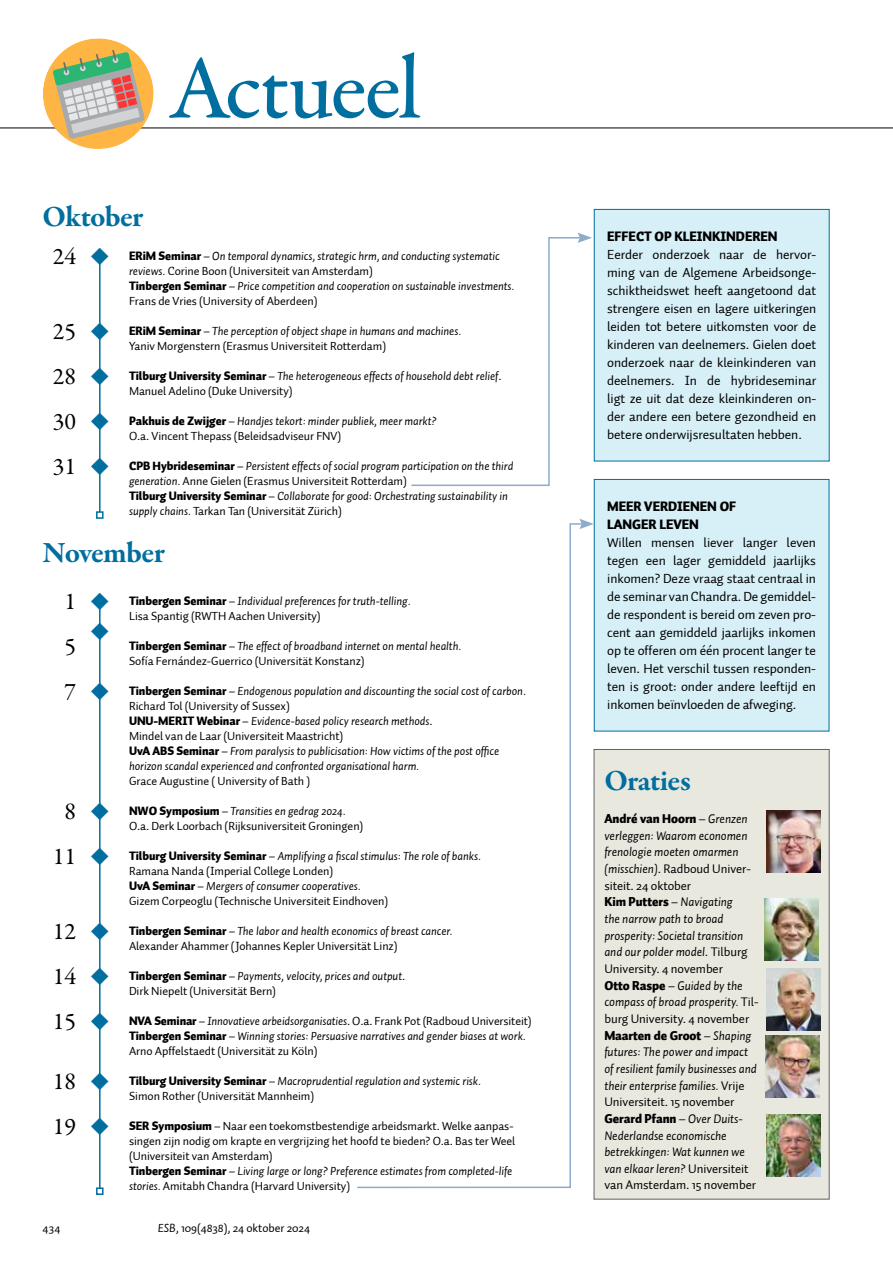
<style>
.page{position:relative;width:893px;height:1263px;background:#fff}
.page>*{position:absolute;margin:0;border:0;box-sizing:border-box;transform-origin:0 0}
.t1{font:500 91.5px "Garamond Premr Pro";letter-spacing:-.025em;color:#006e9f}
.t2{font:700 30px "Garamond Premr Pro";letter-spacing:-.02em;color:#006e9f}
.t3{font:24px/45px "Garamond Premr Pro";color:#000;text-align:justify}
.t4{font:13.5px/18px "Auto 1";letter-spacing:-.005em;color:#000;text-align:justify}
.t5{font:900 13.5px/18px "Auto 1";letter-spacing:-.005em;color:#000}
.t6{font:italic 12.75px/16.6px "Auto 1";letter-spacing:-.005em;color:#000}
.t7{font:italic 12px/15px "Auto 1";letter-spacing:-.005em;color:#000}
.t8{font:12px/15px "Auto 1";letter-spacing:-.005em;color:#000}
.s1{font-weight:900;font-style:normal}
.s2{font-style:normal}
.s3{font-weight:900}
.s4{font-style:italic}
</style>
<div class="page">
<div style="left:594px;top:749px;width:235px;height:450px;background:#e9e8df"></div>
<div style="left:594px;top:209px;width:235px;height:252px;background:#d7eff6"></div>
<div style="left:594px;top:209px;width:235px;height:252px;border:1px solid #006e9f"></div>
<div style="left:594px;top:479px;width:235px;height:252px;background:#d7eff6"></div>
<div style="left:594px;top:479px;width:235px;height:252px;border:1px solid #006e9f"></div>
<hr style="left:99px;top:258px;width:2px;height:254px;background:#006e9f">
<div style="left:96px;top:511px;width:8px;height:8px;border:2px solid #006e9f"></div>
<hr style="left:99px;top:601px;width:2px;height:587px;background:#006e9f">
<div style="left:96px;top:1187px;width:8px;height:8px;border:2px solid #006e9f"></div>
<img style="left:765px;top:898px;width:54px;height:62px">
<img style="left:766px;top:968px;width:55px;height:62px">
<img style="left:765px;top:1035px;width:55px;height:62px">
<img style="left:766px;top:1114px;width:55px;height:62px">
<img style="left:766px;top:811px;width:55px;height:61px">
<hr style="left:0;top:128px;width:893px;height:1px;background:#000">
<svg style="left:43px;top:38px;width:110px;height:111px"></svg>
<svg style="left:357px;top:523px;width:222px;height:666px"></svg>
<svg style="left:579px;top:519px;width:15px;height:10px"></svg>
<svg style="left:411px;top:233px;width:181px;height:253px"></svg>
<svg style="left:99px;top:258px;width:2px;height:7px"></svg>
<svg style="left:99px;top:322px;width:2px;height:18px"></svg>
<svg style="left:99px;top:367px;width:2px;height:18px"></svg>
<svg style="left:99px;top:412px;width:2px;height:18px"></svg>
<svg style="left:99px;top:457px;width:2px;height:18px"></svg>
<svg style="left:99px;top:600px;width:2px;height:10px"></svg>
<svg style="left:99px;top:622px;width:2px;height:18px"></svg>
<svg style="left:99px;top:682px;width:2px;height:18px"></svg>
<svg style="left:99px;top:802px;width:2px;height:18px"></svg>
<svg style="left:99px;top:847px;width:2px;height:18px"></svg>
<svg style="left:99px;top:922px;width:2px;height:18px"></svg>
<svg style="left:99px;top:967px;width:2px;height:18px"></svg>
<svg style="left:99px;top:1012px;width:2px;height:18px"></svg>
<svg style="left:99px;top:1072px;width:2px;height:18px"></svg>
<svg style="left:99px;top:1117px;width:2px;height:18px"></svg>
<h1 class="t1" style="left:169px;top:33px;width:254px">Actueel</h1>
<h2 class="t2" style="left:43px;top:198px;width:102px">Oktober</h2>
<h3 class="t3" style="left:53px;top:234px;width:25px">24</h3>
<h3 class="t3" style="left:53px;top:309px;width:25px">25<br>28<br>30<br>31</h3>
<p class="t7" style="left:129px;top:248px;width:387px"><span class="s1">ERiM Seminar</span> <span class="s2">–</span> On temporal dynamics, strategic hrm, and conducting systematic reviews. <span class="s2">Corine Boon (Universiteit van Amsterdam)<br></span><span class="s1">Tinbergen Seminar</span> <span class="s2">–</span> Price competition and cooperation on sustainable investments.<br><span class="s2">Frans de Vries (University of Aberdeen)</span></p>
<p class="t8" style="left:129px;top:324px;width:334px"><span class="s3">ERiM Seminar</span> – <span class="s4">The perception of object shape in humans and machines.<br></span>Yaniv Morgenstern (Erasmus Universiteit Rotterdam)</p>
<p class="t7" style="left:129px;top:368px;width:374px"><span class="s1">Tilburg University Seminar</span> <span class="s2">–</span> The heterogeneous effects of household debt relief<span class="s2">.<br>Manuel Adelino (Duke University)</span></p>
<p class="t8" style="left:129px;top:414px;width:309px"><span class="s3">Pakhuis de Zwijger</span> – <span class="s4">Handjes tekort: minder publiek, meer markt?<br></span>O.a. Vincent Thepass (Beleidsadviseur FNV)</p>
<p class="t7" style="left:129px;top:458px;width:386px"><span class="s1">CPB Hybrideseminar</span> <span class="s2">–</span> Persistent effects of social program participation on the third generation. <span class="s2">Anne Gielen (Erasmus Universiteit Rotterdam)<br></span><span class="s1">Tilburg University Seminar</span> <span class="s2">–</span> Collaborate for good: Orchestrating sustainability in supply chains. <span class="s2">Tarkan Tan (Universität Zürich)</span></p>
<h2 class="t2" style="left:43px;top:534px;width:124px">November</h2>
<h3 class="t3" style="left:64px;top:579px;width:13px">1<br>5<br>7</h3>
<h3 class="t3" style="left:53px;top:789px;width:25px;text-align:center">8<br>11</h3>
<h3 class="t3" style="left:53px;top:909px;width:25px">12<br>14<br>15</h3>
<h3 class="t3" style="left:53px;top:1059px;width:25px">18<br>19</h3>
<p class="t7" style="left:129px;top:593px;width:283px"><span class="s1">Tinbergen Seminar</span> <span class="s2">–</span> Individual preferences for truth-telling.<br><span class="s2">Lisa Spantig (RWTH Aachen University)</span></p>
<p class="t8" style="left:129px;top:639px;width:334px"><span class="s3">Tinbergen Seminar</span> – <span class="s4">The effect of broadband internet on mental health.<br></span>Sofía Fernández-Guerrico (Universität Konstanz)</p>
<p class="t7" style="left:129px;top:683px;width:398px"><span class="s1">Tinbergen Seminar</span> <span class="s2">–</span> Endogenous population and discounting the social cost of carbon.<br><span class="s2">Richard Tol (University of Sussex)<br></span><span class="s1">UNU-MERIT Webinar</span> <span class="s2">–</span> Evidence-based policy research methods<span class="s2">.<br>Mindel van de Laar (Universiteit Maastricht)<br></span><span class="s1">UvA ABS Seminar</span> <span class="s2">–</span> From paralysis to publicisation: How victims of the post office horizon scandal experienced and confronted organisational harm.</p>
<p class="t8" style="left:129px;top:774px;width:183px">Grace Augustine ( University of Bath )</p>
<p class="t8" style="left:129px;top:804px;width:236px"><span class="s3">NWO Symposium</span> – <span class="s4">Transities en gedrag 2024.<br></span>O.a. Derk Loorbach (Rijksuniversiteit Groningen)</p>
<p class="t8" style="left:129px;top:849px;width:353px"><span class="s3">Tilburg University Seminar</span> – <span class="s4">Amplifying a fiscal stimulus: The role of banks.<br></span>Ramana Nanda (Imperial College Londen)<br><span class="s3">UvA Seminar</span> – <span class="s4">Mergers of consumer cooperatives.<br></span>Gizem Corpeoglu (Technische Universiteit Eindhoven)</p>
<p class="t8" style="left:129px;top:924px;width:325px"><span class="s3">Tinbergen Seminar</span> – <span class="s4">The labor and health economics of breast cancer.<br></span>Alexander Ahammer (Johannes Kepler Universität Linz)</p>
<p class="t7" style="left:129px;top:968px;width:278px"><span class="s1">Tinbergen Seminar</span> <span class="s2">–</span> Payments, velocity, prices and output<span class="s2">.<br>Dirk Niepelt (Universität Bern)</span></p>
<p class="t7" style="left:129px;top:1013px;width:404px"><span class="s1">NVA Seminar</span> <span class="s2">–</span> Innovatieve arbeidsorganisaties<span class="s2">. O.a. Frank Pot (Radboud Universiteit)<br></span><span class="s1">Tinbergen Seminar</span> <span class="s2">–</span> Winning stories: Persuasive narratives and gender biases at work.<br><span class="s2">Arno Apffelstaedt (Universität zu Köln)</span></p>
<p class="t7" style="left:129px;top:1073px;width:353px"><span class="s1">Tilburg University Seminar</span> <span class="s2">–</span> Macroprudential regulation and systemic risk.<br><span class="s2">Simon Rother (Universität Mannheim)</span></p>
<p class="t8" style="left:129px;top:1119px;width:388px"><span class="s3">SER Symposium</span> – Naar een toekomstbestendige arbeidsmarkt. Welke aanpas&shy;singen zijn nodig om krapte en vergrijzing het hoofd te bieden? O.a. Bas ter Weel (Universiteit van Amsterdam)<br><span class="s3">Tinbergen Seminar</span> – <span class="s4">Living large or long? Preference estimates from completed-life stories.</span> Amitabh Chandra (Harvard University)</p>
<p class="t8" style="left:43px;top:1221px;width:20px">434</p>
<p class="t8" style="left:158px;top:1221px;width:154px"><span class="s4">ESB</span>, 109(4838), 24 oktober 2024</p>
<p class="t5" style="left:607px;top:228px;width:172px">EFFECT OP KLEINKINDEREN</p>
<p class="t4" style="left:607px;top:246px;width:211px">Eerder onderzoek naar de hervor&shy;ming van de Algemene Arbeidsonge&shy;schiktheidswet heeft aangetoond dat strengere eisen en lagere uitkeringen leiden tot betere uitkomsten voor de kinderen van deelnemers. Gielen doet onderzoek naar de kleinkinderen van deelnemers. In de hybrideseminar ligt ze uit dat deze kleinkinderen on&shy;der andere een betere gezondheid en betere onderwijsresultaten hebben.</p>
<p class="t5" style="left:607px;top:498px;width:131px">MEER VERDIENEN OF<br>LANGER LEVEN</p>
<p class="t4" style="left:607px;top:534px;width:210px">Willen mensen liever langer leven tegen een lager gemiddeld jaarlijks inkomen? Deze vraag staat centraal in de seminar van Chandra. De gemiddel&shy;de respondent is bereid om zeven pro&shy;cent aan gemiddeld jaarlijks inkomen op te offeren om één procent langer te leven. Het verschil tussen responden&shy;ten is groot: onder andere leeftijd en inkomen beïnvloeden de afweging.</p>
<h2 class="t2" style="left:604px;top:762px;width:88px">Oraties</h2>
<p class="t6" style="left:604px;top:810px;width:156px"><span class="s1">André van Hoorn</span> <span class="s2">–</span> Grenzen verleggen: Waarom economen frenologie moeten omarmen (misschien)<span class="s2">. Radboud Univer&shy;siteit. 24 oktober<br></span><span class="s1">Kim Putters</span> <span class="s2">–</span> Navigating<br>the narrow path to broad prosperity: Societal transition and our polder model<span class="s2">. Tilburg<br>University. 4 november<br></span><span class="s1">Otto Raspe</span> <span class="s2">–</span> Guided by the compass of broad prosperity. <span class="s2">Til&shy;burg University. 4 november<br></span><span class="s1">Maarten de Groot</span> <span class="s2">–</span> Shaping futures: The power and impact of resilient family businesses and their enterprise families. <span class="s2">Vrije<br>Universiteit. 15 november<br></span><span class="s1">Gerard Pfann</span> <span class="s2">–</span> Over Duits-<br>Nederlandse economische betrekkingen: Wat kunnen we van elkaar leren? <span class="s2">Universiteit van Amsterdam. 15 november</span></p>
</div>
